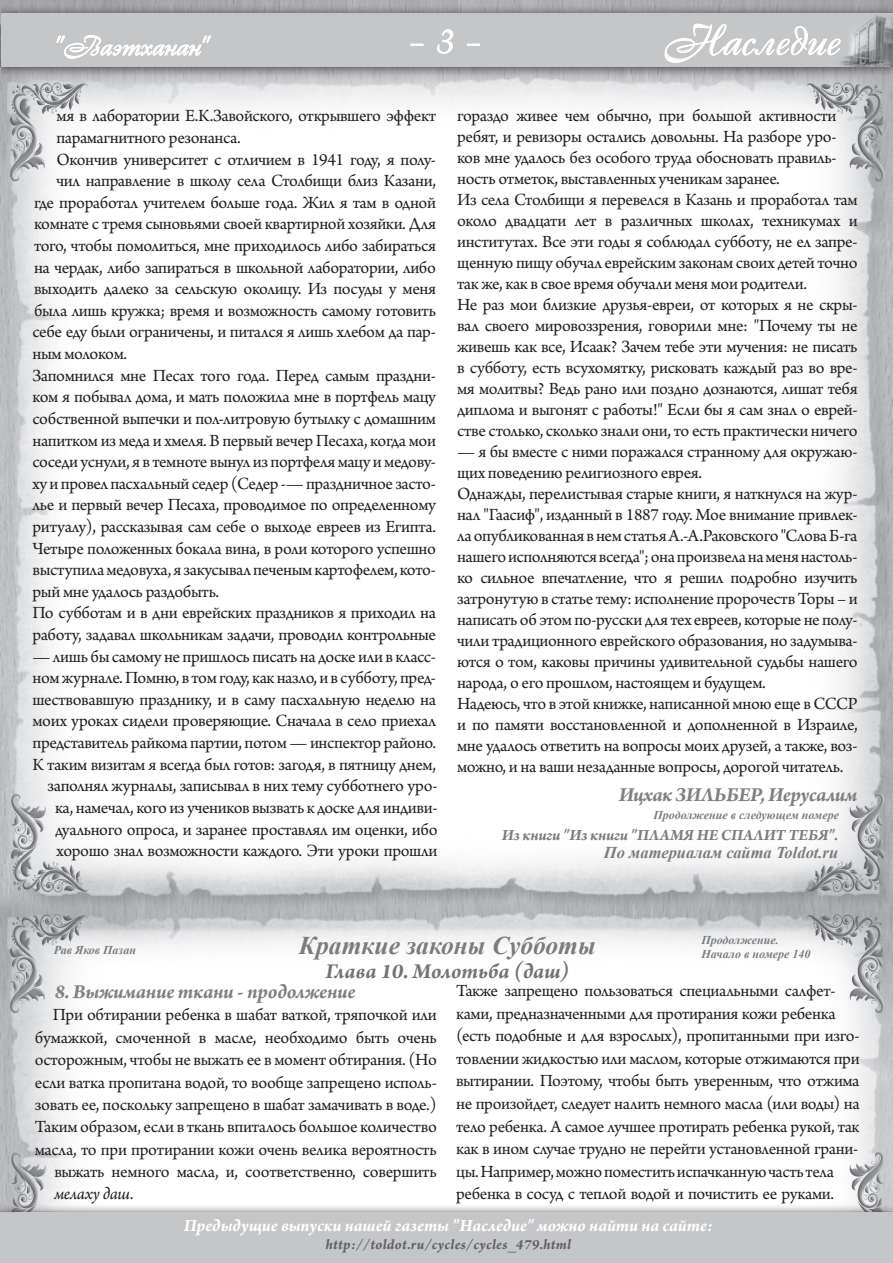
<style>
.page{position:relative;width:893px;height:1263px;background:#fff}
.page>*{position:absolute;margin:0;border:0;box-sizing:border-box;transform-origin:0 0}
.t1{font:42px "Cassandra";color:#fff}
.t2{font:27px "Cassandra";color:#fff}
.t3{font:italic 700 25.5px "Times New Roman";color:#7a7c7f}
.t4{font:italic 700 22.5px "Arno Pro";color:#727477}
.bold_italic{font:italic 700 21px "Arno Pro";letter-spacing:-.02em;color:#808080}
.text{font:18px/21px "Arno Pro";letter-spacing:-.02em;color:#231f20;text-align:justify}
.t5{font:italic 700 18px "Arno Pro";letter-spacing:-.005em;color:#fff}
.text-2{font:italic 18px "Arno Pro";letter-spacing:-.015em;color:#231f20}
.t6{font:italic 700 16.5px "Arno Pro";letter-spacing:-.01em;color:#7a7c7f}
.t7{font:italic 700 16.5px "Times New Roman";color:#7a7c7f}
.t8{font:italic 700 15px "Arno Pro";letter-spacing:.02em;color:#616164}
.t9{font:italic 700 12px "Times New Roman";color:#7a7c7f}
.s1{font-style:normal}
</style>
<div class="page">
<img style="left:0;top:86px;width:893px;height:1113px">
<img style="left:1px;top:0;width:729px;height:86px">
<svg style="left:664px;top:21px;width:66px;height:42px;background:#cfd0d2"></svg>
<svg style="left:410px;top:43px;width:14px;height:3px"></svg>
<svg style="left:437px;top:29px;width:17px;height:25px"></svg>
<svg style="left:466px;top:43px;width:14px;height:3px"></svg>
<svg style="left:28px;top:21px;width:183px;height:41px;background:#ccccce"></svg>
<img style="left:730px;top:0;width:163px;height:86px">
<img style="left:0;top:1199px;width:893px;height:64px">
<p class="t2" style="left:54px;top:30px;width:157px">"Ваэтханан"</p>
<p class="t1" style="left:408px;top:14px;width:73px">- 3 -</p>
<p class="t1" style="left:664px;top:15px;width:176px">Наследие</p>
<p class="text" style="left:57px;top:106px;width:381px;line-height:21.6px">мя в лаборатории Е.К.Завойского, открывшего эффект парамагнитного резонанса.</p>
<p class="text" style="left:57px;top:150px;width:381px">Окончив университет с отличием в 1941 году, я полу-</p>
<p class="text" style="left:57px;top:171px;width:381px">чил направление в школу села Столбищи близ Казани,</p>
<p class="text" style="left:34px;top:193px;width:404px">где проработал учителем больше года. Жил я там в одной</p>
<p class="text" style="left:34px;top:214px;width:403px">комнате с тремя сыновьями своей квартирной хозяйки. Для</p>
<p class="text" style="left:34px;top:236px;width:404px">того, чтобы помолиться, мне приходилось либо забираться</p>
<p class="text" style="left:34px;top:258px;width:403px">на чердак, либо запираться в школьной лаборатории, либо</p>
<p class="text" style="left:34px;top:279px;width:404px">выходить далеко за сельскую околицу. Из посуды у меня</p>
<p class="text" style="left:34px;top:301px;width:403px">была лишь кружка; время и возможность самому готовить</p>
<p class="text" style="left:33px;top:322px;width:405px">себе еду были ограничены, и питался я лишь хлебом да пар-</p>
<p class="text" style="left:33px;top:344px;width:96px">ным молоком.</p>
<p class="text" style="left:33px;top:365px;width:405px;line-height:21.6px">Запомнился мне Песах того года. Перед самым праздни&shy;ком я побывал дома, и мать положила мне в портфель мацу собственной выпечки и пол-литровую бутылку с домашним напитком из меда и хмеля. В первый вечер Песаха, когда мои соседи уснули, я в темноте вынул из портфеля мацу и медову&shy;ху и провел пасхальный седер (Седер -— праздничное засто&shy;лье и первый вечер Песаха, проводимое по определенному ритуалу), рассказывая сам себе о выходе евреев из Египта.<br>Четыре положенных бокала вина, в роли которого успешно выступила медовуха, я закусывал печеным картофелем, кото&shy;рый мне удалось раздобыть.</p>
<p class="text" style="left:33px;top:603px;width:405px;line-height:21.6px">По субботам и в дни еврейских праздников я приходил на работу, задавал школьникам задачи, проводил контрольные</p>
<p class="text" style="left:33px;top:646px;width:407px;line-height:21.6px;text-align:right">— лишь бы самому не пришлось писать на доске или в класс&shy;ном журнале. Помню, в том году, как назло, и в субботу, пред&shy;шествовавшую празднику, и в саму пасхальную неделю на моих уроках сидели проверяющие. Сначала в село приехал представитель райкома партии, потом — инспектор районо.<br>К таким визитам я всегда был готов: загодя, в пятницу днем, заполнял журналы, записывал в них тему субботнего уро&shy;ка, намечал, кого из учеников вызвать к доске для индиви&shy;дуального опроса, и заранее проставлял им оценки, ибо хорошо знал возможности каждого. Эти уроки прошли</p>
<p class="text" style="left:457px;top:106px;width:381px">гораздо живее чем обычно, при большой активности ребят, и ревизоры остались довольны. На разборе уро&shy;ков мне удалось без особого труда обосновать правиль&shy;ность отметок, выставленных ученикам заранее.</p>
<p class="text" style="left:457px;top:190px;width:402px">Из села Столбищи я перевелся в Казань и проработал там около двадцати лет в различных школах, техникумах и институтах. Все эти годы я соблюдал субботу, не ел запре&shy;щенную пищу обучал еврейским законам своих детей точно так же, как в свое время обучали меня мои родители.</p>
<p class="text" style="left:457px;top:295px;width:402px">Не раз мои близкие друзья-евреи, от которых я не скры&shy;вал своего мировоззрения, говорили мне: "Почему ты не живешь как все, Исаак? Зачем тебе эти мучения: не писать в субботу, есть всухомятку, рисковать каждый раз во вре&shy;мя молитвы? Ведь рано или поздно дознаются, лишат тебя диплома и выгонят с работы!" Если 6ы я сам знал о еврей&shy;стве столько, сколько знали они, то есть практически ничего</p>
<p class="text" style="left:457px;top:442px;width:402px">— я бы вместе с ними поражался странному для окружаю&shy;щих поведению религиозного еврея.</p>
<p class="text" style="left:457px;top:484px;width:402px">Однажды, перелистывая старые книги, я наткнулся на жур&shy;нал "Гаасиф", изданный в 1887 году. Мое внимание привлек&shy;ла опубликованная в нем статья А.-А.Раковского "Слова Б-га нашего исполняются всегда"; она произвела на меня настоль&shy;ко сильное впечатление, что я решил подробно изучить затронутую в статье тему: исполнение пророчеств Торы – и написать об этом по-русски для тех евреев, которые не полу&shy;чили традиционного еврейского образования, но задумыва&shy;ются о том, каковы причины удивительной судьбы нашего народа, о его прошлом, настоящем и будущем.</p>
<p class="text" style="left:457px;top:694px;width:402px">Надеюсь, что в этой книжке, написанной мною еще в СССР и по памяти восстановленной и дополненной в Израиле, мне удалось ответить на вопросы моих друзей, а также, воз&shy;можно, и на ваши незаданные вопросы, дорогой читатель.</p>
<p class="bold_italic" style="left:619px;top:782px;width:240px">Ицхак ЗИЛЬБЕР, Иерусалим</p>
<p class="t9" style="left:654px;top:807px;width:187px">Продолжение в следующем номере</p>
<p class="t6" style="left:502px;top:825px;width:338px">Из книги "Из книги "ПЛАМЯ НЕ СПАЛИТ ТЕБЯ".</p>
<p class="t7" style="left:604px;top:840px;width:236px">По материалам сайта Toldot.ru</p>
<p class="t9" style="left:701px;top:931px;width:79px">Продолжение.</p>
<p class="t3" style="left:299px;top:928px;width:298px">Краткие законы Субботы</p>
<p class="t9" style="left:54px;top:942px;width:84px">Рав Яков Пазан</p>
<p class="t9" style="left:701px;top:946px;width:111px">Начало в номере 140</p>
<p class="t4" style="left:325px;top:958px;width:245px">Глава 10. Молотьба (даш)</p>
<p class="bold_italic" style="left:54px;top:979px;width:303px">8. Выжимание ткани - продолжение</p>
<p class="text" style="left:53px;top:1005px;width:386px">При обтирании ребенка в шабат ваткой, тряпочкой или</p>
<p class="text" style="left:35px;top:1028px;width:404px">бумажкой, смоченной в масле, необходимо быть очень</p>
<p class="text" style="left:35px;top:1050px;width:404px">осторожным, чтобы не выжать ее в момент обтирания. (Но</p>
<p class="text" style="left:35px;top:1072px;width:404px">если ватка пропитана водой, то вообще запрещено исполь-</p>
<p class="text" style="left:35px;top:1095px;width:404px">зовать ее, поскольку запрещено в шабат замачивать в воде.)</p>
<p class="text" style="left:35px;top:1117px;width:404px">Таким образом, если в ткань впиталось большое количество</p>
<p class="text" style="left:35px;top:1140px;width:403px">масла, то при протирании кожи очень велика вероятность</p>
<p class="text" style="left:54px;top:1162px;width:384px">выжать немного масла, и, соответственно, совершить</p>
<p class="text-2" style="left:54px;top:1184px;width:81px">мелаху даш<span class="s1">.</span></p>
<p class="text" style="left:456px;top:980px;width:405px;line-height:22.6px;text-align:left">Также запрещено пользоваться специальными салфет&shy;ками, предназначенными для протирания кожи ребенка (есть подобные и для взрослых), пропитанными при изго&shy;товлении жидкостью или маслом, которые отжимаются при вытирании. Поэтому, чтобы быть уверенным, что отжима не произойдет, следует налить немного масла (или воды) на тело ребенка. А самое лучшее протирать ребенка рукой, так как в ином случае трудно не перейти установленной грани&shy;цы. Например, можно поместить испачканную часть тела ребенка в сосуд с теплой водой и почистить ее руками.</p>
<p class="t5" style="left:184px;top:1215px;width:530px">Предыдущие выпуски нашей газеты "Наследие" можно найти на сайте:</p>
<p class="t8" style="left:326px;top:1236px;width:247px">http://toldot.ru/cycles/cycles_479.html</p>
</div>
